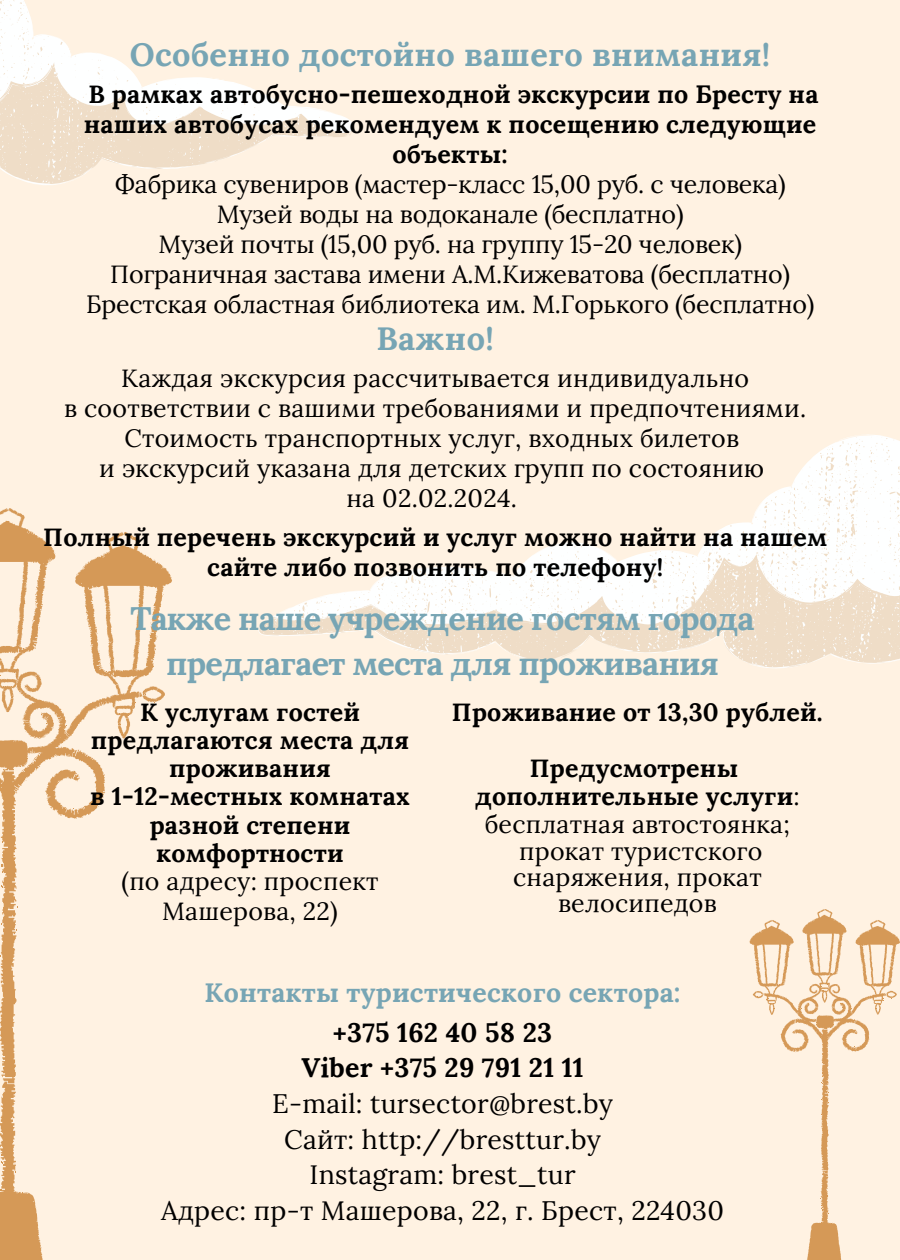
<style>
.page{position:relative;width:900px;height:1260px;background:#fff2e2}
.page>*{position:absolute;margin:0;border:0;box-sizing:border-box;transform-origin:0 0}
.t1{font:700 32.5px/45px "Lora";letter-spacing:-.025em;color:#77a5b4;text-align:center}
.t2{font:700 32.5px "Lora";letter-spacing:.01em;color:#77a5b4}
.t3{font:26.75px "Lora";letter-spacing:.01em;color:#000}
.t4{font:700 26.75px "Lora";letter-spacing:.01em;color:#000}
.t5{font:700 26.75px "Lora";letter-spacing:.01em;color:#77a5b4}
.t6{font:700 25px/28px "Lora";letter-spacing:.01em;color:#000;text-align:center}
.t7{font:25px/26.2px "Lora";letter-spacing:.01em;color:#000;text-align:center}
.t8{font:25px "Lora";letter-spacing:-.01em;color:#000}
.s1{font-weight:400}
</style>
<div class="page">
<svg style="left:549px;top:437px;width:351px;height:110px"></svg>
<svg style="left:259px;top:547px;width:641px;height:87px"></svg>
<svg style="left:261px;top:552px;width:639px;height:117px"></svg>
<svg style="left:0;top:0;width:120px;height:62px"></svg>
<svg style="left:0;top:62px;width:353px;height:122px"></svg>
<svg style="left:0;top:1083px;width:43px;height:177px"></svg>
<svg style="left:0;top:819px;width:18px;height:264px;fill:#d59957"></svg>
<svg style="left:0;top:508px;width:172px;height:311px"></svg>
<svg style="left:750px;top:909px;width:150px;height:351px"></svg>
<p class="t2" style="left:130px;top:33px;width:642px">Особенно достойно вашего внимания!</p>
<h1 class="t6" style="left:84px;top:79px;width:736px;line-height:30px">В рамках автобусно-пешеходной экскурсии по Бресту на наших автобусах рекомендуем к посещению следующие объекты:</h1>
<p class="t8" style="left:115px;top:168px;width:673px">Фабрика сувениров (мастер-класс 15,00 руб. с человека)</p>
<p class="t8" style="left:217px;top:198px;width:468px">Музей воды на водоканале (бесплатно)</p>
<p class="t8" style="left:158px;top:228px;width:585px">Музей почты (15,00 руб. на группу 15-20 человек)</p>
<p class="t8" style="left:110px;top:258px;width:681px">Пограничная застава имени А.М.Кижеватова (бесплатно)</p>
<p class="t8" style="left:86px;top:288px;width:730px">Брестская областная библиотека им. М.Горького (бесплатно)</p>
<p class="t1" style="left:376px;top:315px;width:119px">Важно!</p>
<p class="t7" style="left:121px;top:365px;width:629px">Каждая экскурсия рассчитывается индивидуально</p>
<p class="t7" style="left:64px;top:393px;width:744px;line-height:30px">в соответствии с вашими требованиями и предпочтениями.<br>Стоимость транспортных услуг, входных билетов</p>
<p class="t7" style="left:99px;top:455px;width:666px">и экскурсий указана для детских групп по состоянию</p>
<p class="t7" style="left:347px;top:485px;width:172px">на 02.02.2024.</p>
<p class="t6" style="left:43px;top:522px;width:785px;line-height:30px">Полный перечень экскурсий и услуг можно найти на нашем сайте либо позвонить по телефону!</p>
<p class="t1" style="left:131px;top:595px;width:625px">Также наше учреждение гостям города предлагает места для проживания</p>
<p class="t6" style="left:91px;top:698px;width:320px">К услугам гостей предлагаются места для проживания</p>
<h1 class="t6" style="left:90px;top:782px;width:321px">в 1-12-местных комнатах разной степени комфортности</h1>
<p class="t7" style="left:122px;top:868px;width:258px">(по адресу: проспект</p>
<p class="t7" style="left:162px;top:898px;width:177px">Машерова, 22)</p>
<p class="t6" style="left:452px;top:698px;width:372px">Проживание от 13,30 рублей.</p>
<p class="t6" style="left:530px;top:754px;width:210px">Предусмотрены</p>
<p class="t6" style="left:475px;top:782px;width:326px">дополнительные услуги<span class="s1">:</span></p>
<p class="t7" style="left:485px;top:811px;width:307px">бесплатная автостоянка;</p>
<p class="t7" style="left:513px;top:837px;width:251px">прокат туристского снаряжения, прокат велосипедов</p>
<h1 class="t5" style="left:204px;top:976px;width:478px">Контакты туристического сектора:</h1>
<p class="t4" style="left:333px;top:1015px;width:221px">+375 162 40 58 23</p>
<p class="t4" style="left:301px;top:1051px;width:284px">Viber +375 29 791 21 11</p>
<p class="t3" style="left:272px;top:1086px;width:342px">E-mail: tursector@brest.by</p>
<p class="t3" style="left:284px;top:1122px;width:318px">Сайт: http://bresttur.by</p>
<h2 class="t3" style="left:309px;top:1157px;width:268px">Instagram: brest_tur</h2>
<p class="t3" style="left:161px;top:1193px;width:564px">Адрес: пр-т Машерова, 22, г. Брест, 224030</p>
</div>
